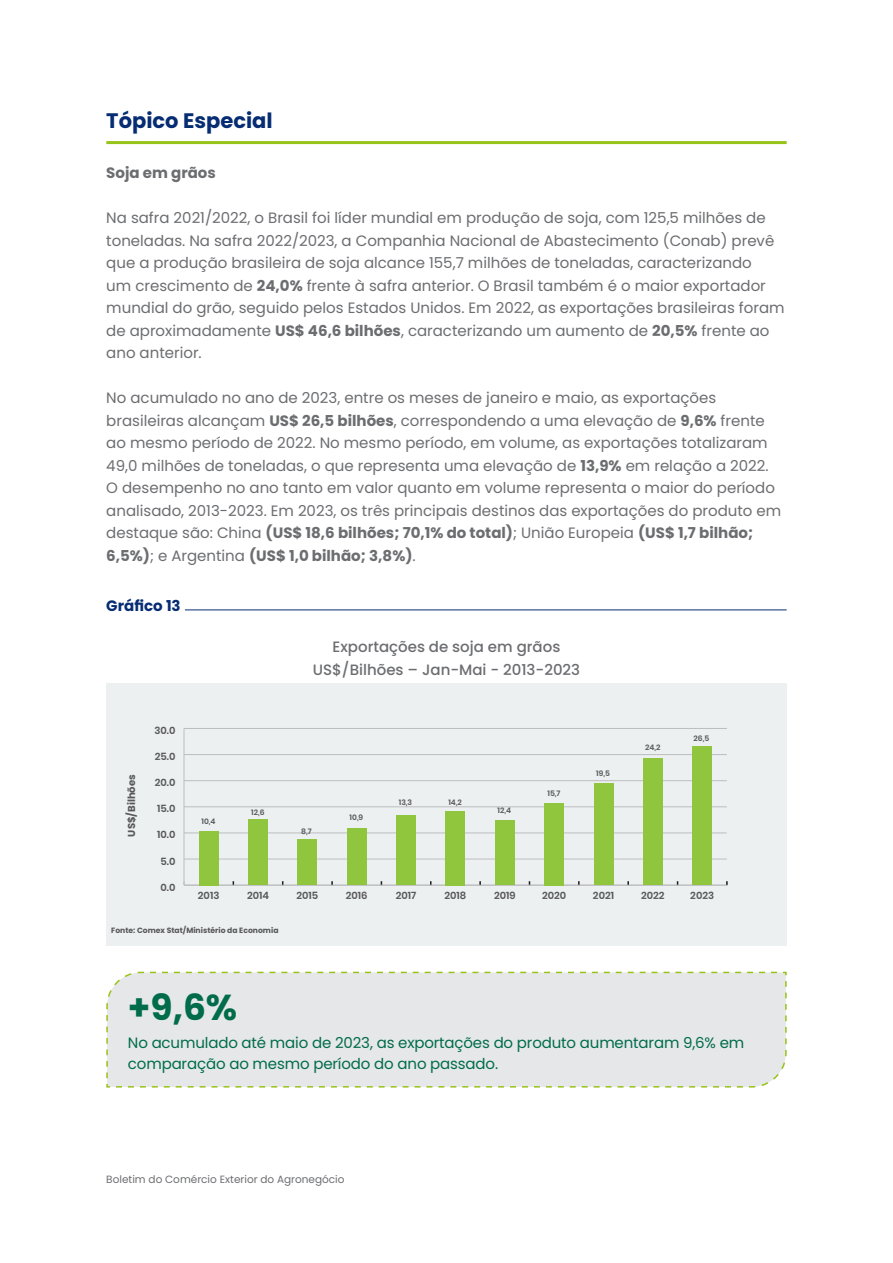
<style>
.page{position:relative;width:893px;height:1263px;background:#fff}
.page>*{position:absolute;margin:0;border:0;box-sizing:border-box;transform-origin:0 0}
.Titulo{font:700 36px "Poppins";color:#006c4b}
.Sub_Tituli{font:700 21px "Poppins";color:#062c73}
.texto{font:15px/22.5px "Poppins";color:#6c6d70}
.texto-2{font:15px/21px "Poppins";letter-spacing:-.01em;color:#006c4b}
.texto-3{font:500 15px "Poppins";color:#6c6d70}
.texto-4{font:700 15px "Poppins";color:#6c6d70}
.texto-5{font:700 15px "Poppins";color:#062c73}
.t1{font:10.5px "Poppins";color:#6c6d70}
.t2{font:600 10.05px "Poppins";color:#57585a}
.t3{font:700 10.05px "Poppins";color:#57585a}
.t4{font:600 7.65px "Poppins";color:#57585a}
.t5{font:700 7.65px "Poppins";color:#57585a}
.s1{font-weight:700}
</style>
<div class="page">
<hr style="left:106px;top:141px;width:681px;height:3px;background:#98c318">
<hr style="left:185px;top:610px;width:602px;height:1px;background:#062c73">
<div style="left:106px;top:683px;width:681px;height:263px;background:#edf0f1"></div>
<hr style="left:184px;top:728px;width:1px;height:157px;background:#bcbdc0">
<hr style="left:184px;top:885px;width:543px;height:1px;background:#bcbdc0">
<hr style="left:184px;top:859px;width:543px;height:1px;background:#bcbdc0">
<hr style="left:184px;top:832px;width:543px;height:1px;background:#bcbdc0">
<hr style="left:184px;top:806px;width:543px;height:1px;background:#bcbdc0">
<hr style="left:184px;top:780px;width:543px;height:1px;background:#bcbdc0">
<hr style="left:184px;top:754px;width:543px;height:1px;background:#bcbdc0">
<hr style="left:184px;top:728px;width:543px;height:1px;background:#bcbdc0">
<div style="left:199px;top:831px;width:20px;height:54px;background:#8fc63e"></div>
<div style="left:248px;top:819px;width:20px;height:66px;background:#8fc63e"></div>
<div style="left:297px;top:840px;width:20px;height:45px;background:#8fc63e"></div>
<div style="left:347px;top:828px;width:20px;height:57px;background:#8fc63e"></div>
<div style="left:396px;top:816px;width:20px;height:69px;background:#8fc63e"></div>
<div style="left:446px;top:811px;width:19px;height:74px;background:#8fc63e"></div>
<div style="left:495px;top:820px;width:20px;height:65px;background:#8fc63e"></div>
<div style="left:544px;top:803px;width:20px;height:82px;background:#8fc63e"></div>
<div style="left:594px;top:783px;width:19px;height:102px;background:#8fc63e"></div>
<div style="left:643px;top:759px;width:20px;height:126px;background:#8fc63e"></div>
<div style="left:692px;top:747px;width:20px;height:138px;background:#8fc63e"></div>
<div style="left:106px;top:971px;width:681px;height:117px;background:#e6e7e9"></div>
<p class="Sub_Tituli" style="left:106px;top:109px;width:168px">Tópico Especial</p>
<p class="texto-4" style="left:106px;top:164px;width:111px">Soja em grãos</p>
<p class="texto" style="left:106px;top:207px;width:680px">Na safra 2021/2022, o Brasil foi líder mundial em produção de soja, com 125,5 milhões de toneladas. Na safra 2022/2023, a Companhia Nacional de Abastecimento (Conab) prevê que a produção brasileira de soja alcance 155,7 milhões de toneladas, caracterizando<br>um crescimento de <span class="s1">24,0%</span> frente à safra anterior. O Brasil também é o maior exportador mundial do grão, seguido pelos Estados Unidos. Em 2022, as exportações brasileiras foram de aproximadamente <span class="s1">US$ 46,6 bilhões</span>, caracterizando um aumento de <span class="s1">20,5%</span> frente ao ano anterior.</p>
<p class="texto" style="left:106px;top:387px;width:676px">No acumulado no ano de 2023, entre os meses de janeiro e maio, as exportações brasileiras alcançam <span class="s1">US$ 26,5 bilhões</span>, correspondendo a uma elevação de <span class="s1">9,6%</span> frente ao mesmo período de 2022. No mesmo período, em volume, as exportações totalizaram 49,0 milhões de toneladas, o que representa uma elevação de <span class="s1">13,9%</span> em relação a 2022.<br>O desempenho no ano tanto em valor quanto em volume representa o maior do período analisado, 2013-2023. Em 2023, os três principais destinos das exportações do produto em destaque são: China <span class="s1">(US$ 18,6 bilhões; 70,1% do total)</span>; União Europeia <span class="s1">(US$ 1,7 bilhão; 6,5%)</span>; e Argentina <span class="s1">(US$ 1,0 bilhão; 3,8%)</span>.</p>
<p class="texto-5" style="left:106px;top:597px;width:76px">Gráfico 13</p>
<p class="texto-3" style="left:333px;top:638px;width:229px">Exportações de soja em grãos</p>
<p class="texto-3" style="left:313px;top:661px;width:269px">US$/Bilhões – Jan-Mai - 2013-2023</p>
<p class="t3" style="left:126px;top:837px;width:64px;rotate:-90deg">US$/Bilhões</p>
<p class="t2" style="left:155px;top:725px;width:22px">30.0</p>
<p class="t2" style="left:155px;top:751px;width:22px">25.0</p>
<p class="t2" style="left:155px;top:777px;width:22px">20.0</p>
<p class="t2" style="left:157px;top:803px;width:20px">15.0</p>
<p class="t2" style="left:157px;top:829px;width:20px">10.0</p>
<p class="t2" style="left:161px;top:855px;width:16px">5.0</p>
<p class="t2" style="left:161px;top:881px;width:16px">0.0</p>
<p class="t4" style="left:201px;top:817px;width:16px">10,4</p>
<p class="t4" style="left:251px;top:807px;width:15px">12,6</p>
<p class="t4" style="left:301px;top:827px;width:12px">8,7</p>
<p class="t4" style="left:350px;top:813px;width:15px">10,9</p>
<p class="t4" style="left:399px;top:798px;width:15px">13,3</p>
<p class="t4" style="left:448px;top:798px;width:15px">14,2</p>
<p class="t4" style="left:498px;top:805px;width:15px">12,4</p>
<p class="t4" style="left:548px;top:789px;width:14px">15,7</p>
<p class="t4" style="left:596px;top:769px;width:15px">19,5</p>
<p class="t4" style="left:645px;top:743px;width:17px">24,2</p>
<p class="t4" style="left:694px;top:734px;width:17px">26,5</p>
<p class="t2" style="left:198px;top:889px;width:23px">2013</p>
<p class="t2" style="left:247px;top:889px;width:24px">2014</p>
<p class="t2" style="left:296px;top:889px;width:23px">2015</p>
<p class="t2" style="left:346px;top:889px;width:23px">2016</p>
<p class="t2" style="left:396px;top:889px;width:22px">2017</p>
<p class="t2" style="left:444px;top:889px;width:23px">2018</p>
<p class="t2" style="left:494px;top:889px;width:23px">2019</p>
<p class="t2" style="left:542px;top:889px;width:26px">2020</p>
<p class="t2" style="left:593px;top:889px;width:23px">2021</p>
<p class="t2" style="left:641px;top:889px;width:25px">2022</p>
<p class="t2" style="left:690px;top:889px;width:25px">2023</p>
<p class="t5" style="left:111px;top:926px;width:169px">Fonte: Comex Stat/Ministério da Economia</p>
<p class="Titulo" style="left:128px;top:987px;width:111px">+9,6%</p>
<p class="texto-2" style="left:128px;top:1032px;width:618px">No acumulado até maio de 2023, as exportações do produto aumentaram 9,6% em comparação ao mesmo período do ano passado.</p>
<p class="t1" style="left:106px;top:1173px;width:240px">Boletim do Comércio Exterior do Agronegócio</p>
</div>
